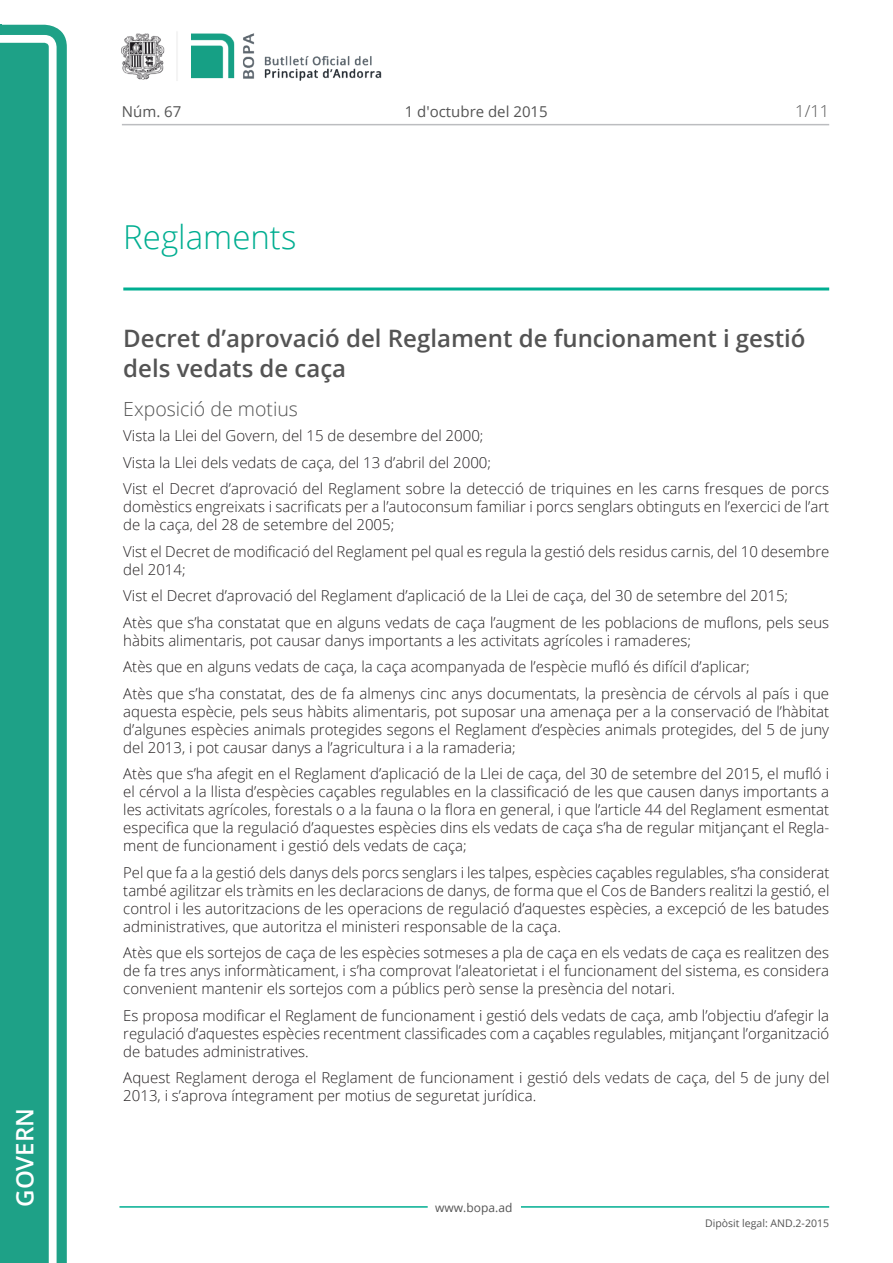
<style>
.page{position:relative;width:893px;height:1263px;background:#fff}
.page>*{position:absolute;margin:0;border:0;box-sizing:border-box;transform-origin:0 0}
.Titol_2_PAG{font:300 33px "Open Sans";color:#00ae91}
.Titol_3{font:600 24px/30px "Open Sans";color:#545454}
.t1{font:600 24px "Open Sans";color:#fff}
.Titol_5{font:300 19.5px "Open Sans";color:#545454}
.num_pagina{font:300 16.5px "Open Sans";color:#545454}
.Body_text{font:300 15px/18px "Open Sans";color:#231f20;text-align:justify}
.carrer{font:15px "Open Sans";color:#545454}
.t2{font:12px "Open Sans";color:#545454}
.t3{font:10.5px "Open Sans";color:#545454}
</style>
<div class="page">
<svg style="left:0;top:25px;width:67px;height:1238px;fill:#1ea187"></svg>
<div style="left:0;top:43px;width:49px;height:1220px;background:#1ea187"></div>
<img style="left:122px;top:32px;width:260px;height:49px">
<hr style="left:119px;top:1206px;width:309px;height:2px;background:#00ae91">
<hr style="left:521px;top:1206px;width:308px;height:2px;background:#00ae91">
<hr style="left:122px;top:124px;width:707px;height:1px;background:#bcbdc0">
<hr style="left:123px;top:287px;width:706px;height:3px;background:#00ae91">
<p class="t1" style="left:8px;top:1207px;width:100px;rotate:-90deg">Govern</p>
<p class="carrer" style="left:122px;top:102px;width:61px">Núm. 67</p>
<p class="carrer" style="left:405px;top:102px;width:144px">1 d'octubre del 2015</p>
<p class="Titol_2_PAG" style="left:123px;top:215px;width:175px">Reglaments</p>
<p class="num_pagina" style="left:795px;top:100px;width:35px">1/11</p>
<p class="Titol_3" style="left:123px;top:322px;width:684px">Decret d’aprovació del Reglament de funcionament i gestió dels vedats de caça</p>
<p class="Titol_5" style="left:123px;top:396px;width:176px">Exposició de motius</p>
<p class="Body_text" style="left:123px;top:426px;width:362px">Vista la Llei del Govern, del 15 de desembre del 2000;</p>
<p class="Body_text" style="left:123px;top:453px;width:369px">Vista la Llei dels vedats de caça, del 13 d’abril del 2000;</p>
<p class="Body_text" style="left:123px;top:479px;width:707px">Vist el Decret d’aprovació del Reglament sobre la detecció de triquines en les carns fresques de porcs domèstics engreixats i sacrificats per a l’autoconsum familiar i porcs senglars obtinguts en l’exercici de l’art de la caça, del 28 de setembre del 2005;</p>
<p class="Body_text" style="left:123px;top:542px;width:708px">Vist el Decret de modificació del Reglament pel qual es regula la gestió dels residus carnis, del 10 desembre del 2014;</p>
<p class="Body_text" style="left:123px;top:586px;width:666px">Vist el Decret d’aprovació del Reglament d’aplicació de la Llei de caça, del 30 de setembre del 2015;</p>
<p class="Body_text" style="left:123px;top:613px;width:707px">Atès que s’ha constatat que en alguns vedats de caça l’augment de les poblacions de muflons, pels seus hàbits alimentaris, pot causar danys importants a les activitats agrícoles i ramaderes;</p>
<p class="Body_text" style="left:123px;top:657px;width:628px">Atès que en alguns vedats de caça, la caça acompanyada de l’espècie mufló és difícil d’aplicar;</p>
<p class="Body_text" style="left:123px;top:684px;width:707px">Atès que s’ha constatat, des de fa almenys cinc anys documentats, la presència de cérvols al país i que aquesta espècie, pels seus hàbits alimentaris, pot suposar una amenaça per a la conservació de l’hàbitat d’algunes espècies animals protegides segons el Reglament d’espècies animals protegides, del 5 de juny del 2013, i pot causar danys a l’agricultura i a la ramaderia;</p>
<p class="Body_text" style="left:123px;top:764px;width:707px">Atès que s’ha afegit en el Reglament d’aplicació de la Llei de caça, del 30 de setembre del 2015, el mufló i el cérvol a la llista d’espècies caçables regulables en la classificació de les que causen danys importants a les activitats agrícoles, forestals o a la fauna o la flora en general, i que l’article 44 del Reglament esmentat especifica que la regulació d’aquestes espècies dins els vedats de caça s’ha de regular mitjançant el Regla&shy;ment de funcionament i gestió dels vedats de caça;</p>
<p class="Body_text" style="left:123px;top:863px;width:708px">Pel que fa a la gestió dels danys dels porcs senglars i les talpes, espècies caçables regulables, s’ha considerat també agilitzar els tràmits en les declaracions de danys, de forma que el Cos de Banders realitzi la gestió, el control i les autoritzacions de les operacions de regulació d’aquestes espècies, a excepció de les batudes administratives, que autoritza el ministeri responsable de la caça.</p>
<p class="Body_text" style="left:123px;top:943px;width:707px">Atès que els sortejos de caça de les espècies sotmeses a pla de caça en els vedats de caça es realitzen des de fa tres anys informàticament, i s’ha comprovat l’aleatorietat i el funcionament del sistema, es considera convenient mantenir els sortejos com a públics però sense la presència del notari.</p>
<p class="Body_text" style="left:123px;top:1006px;width:707px">Es proposa modificar el Reglament de funcionament i gestió dels vedats de caça, amb l’objectiu d’afegir la regulació d’aquestes espècies recentment classificades com a caçables regulables, mitjançant l’organització de batudes administratives.</p>
<p class="Body_text" style="left:123px;top:1068px;width:708px">Aquest Reglament deroga el Reglament de funcionament i gestió dels vedats de caça, del 5 de juny del<br>2013, i s’aprova íntegrament per motius de seguretat jurídica.</p>
<p class="t2" style="left:435px;top:1199px;width:79px">www.bopa.ad</p>
<p class="t3" style="left:705px;top:1216px;width:125px">Dipòsit legal: AND.2-2015</p>
</div>
